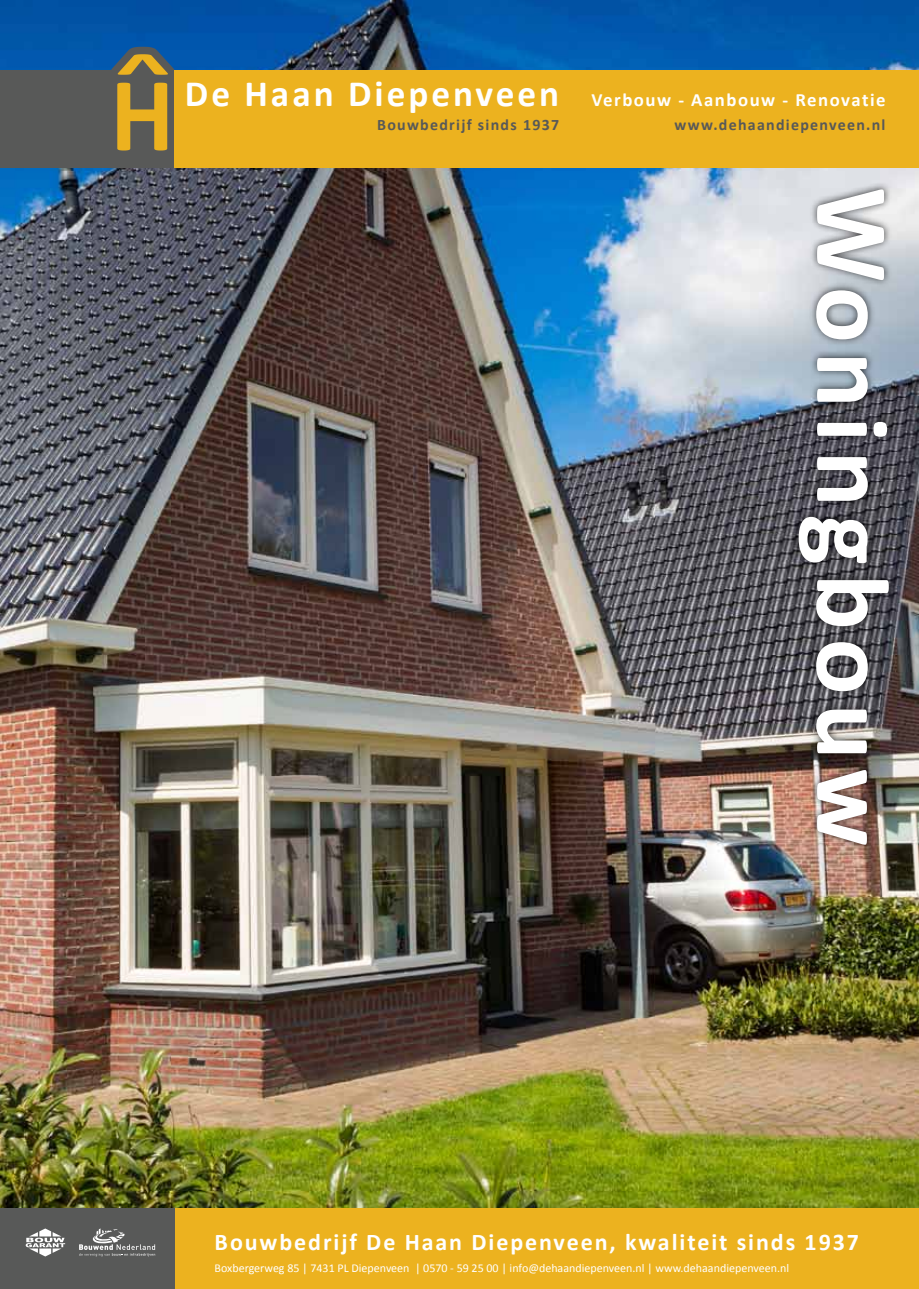
<style>
.page{position:relative;width:919px;height:1289px;background:#fff}
.page>*{position:absolute;margin:0;border:0;box-sizing:border-box;transform-origin:0 0}
.t1{font:700 106.5px "Calibri";color:#ecb21f;scale:.95 1}
.t2{font:700 105px "Calibri";letter-spacing:.08em;color:#fff}
.t3{font:700 52.95px "Calibri";color:#ecb21f;scale:2.04 1}
.t4{font:700 37.2px "Calibri";letter-spacing:.08em;color:#fff}
.t5{font:700 24px "Calibri";letter-spacing:.08em;color:#fff}
.t6{font:700 18.75px "Calibri";letter-spacing:.08em;color:#fff}
.t7{font:700 15.9px "Calibri";letter-spacing:.08em;color:#585958}
.t8{font:12px "Calibri";color:#fff}
</style>
<div class="page">
<img style="left:0;top:0;width:918px;height:1208px">
<div style="left:0;top:70px;width:174px;height:97px;background:#585958"></div>
<svg style="left:98px;top:34px;width:89px;height:36px;background:#1b5793"></svg>
<div style="left:174px;top:70px;width:744px;height:97px;background:#ecb21f"></div>
<div style="left:174px;top:1208px;width:744px;height:80px;background:#ecb21f"></div>
<div style="left:0;top:1208px;width:174px;height:80px;background:#585958"></div>
<svg style="left:26px;top:1228px;width:39px;height:28px"></svg>
<svg style="left:79px;top:1228px;width:76px;height:28px"></svg>
<div style="left:790px;top:182px;width:106px;height:670px;background:#000;opacity:.75"></div>
<h3 class="t3" style="left:116px;top:36px;width:28px">^</h3>
<h1 class="t1" style="left:110px;top:47px;width:69px">H</h1>
<h3 class="t4" style="left:185px;top:70px;width:375px">De Haan Diepenveen</h3>
<h3 class="t7" style="left:377px;top:115px;width:183px">Bouwbedrijf sinds 1937</h3>
<h3 class="t6" style="left:591px;top:87px;width:295px">Verbouw - Aanbouw - Renovatie</h3>
<h3 class="t7" style="left:674px;top:114px;width:212px">www.dehaandiepenveen.nl</h3>
<h2 class="t2" style="left:919px;top:187px;width:660px;rotate:90deg">Woningbouw</h2>
<h3 class="t5" style="left:214px;top:1226px;width:646px">Bouwbedrijf De Haan Diepenveen, kwaliteit sinds 1937</h3>
<p class="t8" style="left:214px;top:1260px;width:576px">Boxbergerweg 85 | 7431 PL Diepenveen | 0570 - 59 25 00 | info@dehaandiepenveen.nl | www.dehaandiepenveen.nl</p>
</div>
